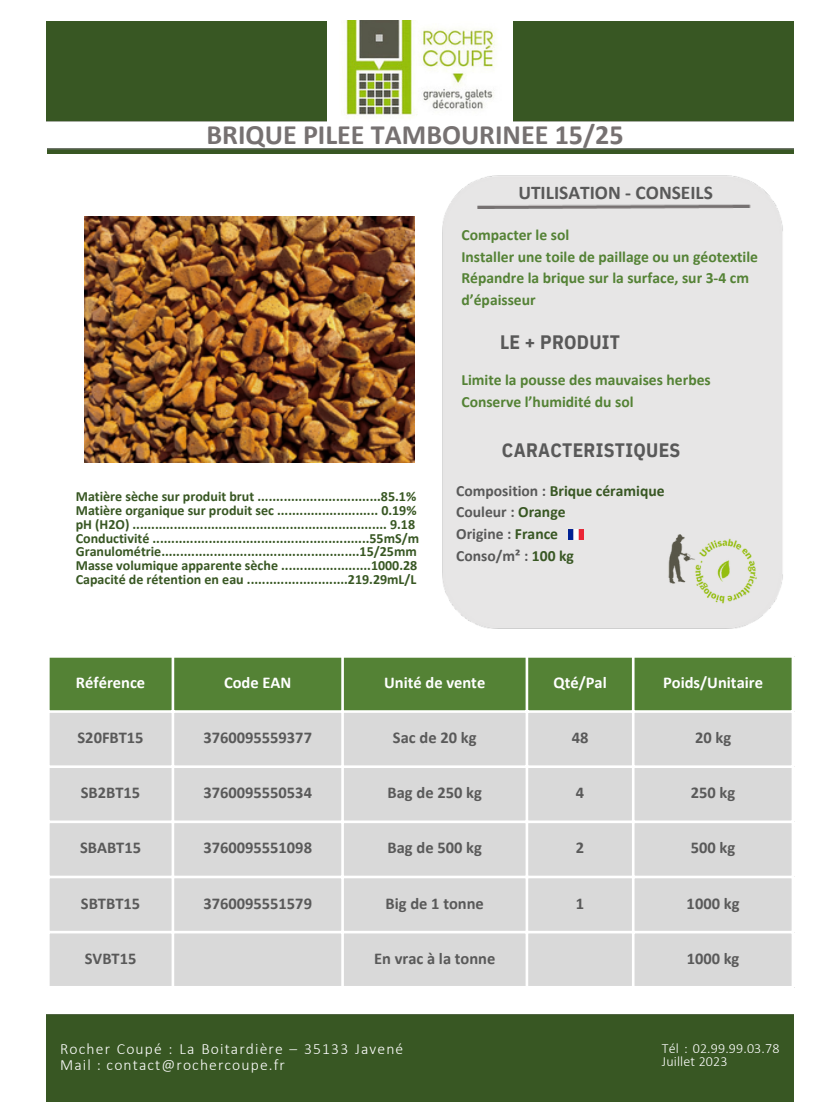
<style>
.page{position:relative;width:840px;height:1120px;background:#fff}
.page>*{position:absolute;margin:0;border:0;box-sizing:border-box;transform-origin:0 0}
.t1{font:700 28px "Calibri";color:#767171}
.t2{font:700 19.43px "IBM Plex Sans Cond";letter-spacing:.015em;color:#595959}
.t3{font:700 19.43px "Calibri";color:#595959}
.t4{font:700 16.45px "Calibri";color:#595959}
.t5{font:700 16.45px "Calibri";color:#fff}
.t6{font:700 15.58px/21.7px "Calibri";color:#548235}
.t7{font:300 15.58px/15.8px "Calibri";letter-spacing:.07em;color:#fff}
.t8{font:700 15.58px "Calibri";color:#595959}
.t9{font:700 15.58px "Calibri";color:#385723}
.t10{font:700 14px/13.8px "Calibri";color:#385723}
.t11{font:300 14px/13.8px "Calibri";letter-spacing:.01em;color:#fff}
.s1{color:#595959}
.s2{color:#385723}
</style>
<div class="page">
<div style="left:47px;top:21px;width:746px;height:100px;background:#385723"></div>
<div style="left:47px;top:1014px;width:746px;height:87px;background:#385723"></div>
<img style="left:328px;top:20px;width:184px;height:101px">
<img style="left:47px;top:149px;width:747px;height:5px">
<div style="left:442px;top:175px;width:341px;height:454px;background:#e7e6e6"></div>
<img style="left:478px;top:205px;width:272px;height:4px">
<img style="left:658px;top:524px;width:118px;height:95px">
<div style="left:50px;top:657px;width:742px;height:53px;background:#548235"></div>
<div style="left:50px;top:713px;width:742px;height:273px;background:#d9d9d9"></div>
<hr style="left:172px;top:657px;width:2px;height:329px;background:#fff">
<hr style="left:341px;top:657px;width:3px;height:329px;background:#fff">
<hr style="left:526px;top:657px;width:2px;height:329px;background:#fff">
<hr style="left:632px;top:657px;width:3px;height:329px;background:#fff">
<hr style="left:47px;top:765px;width:747px;height:3px;background:#fff">
<hr style="left:47px;top:820px;width:747px;height:3px;background:#fff">
<hr style="left:47px;top:875px;width:747px;height:3px;background:#fff">
<hr style="left:47px;top:930px;width:747px;height:3px;background:#fff">
<img style="left:84px;top:217px;width:330px;height:245px">
<img style="left:568px;top:529px;width:16px;height:11px">
<p class="t1" style="left:207px;top:123px;width:419px">BRIQUE PILEE TAMBOURINEE 15/25</p>
<p class="t3" style="left:518px;top:185px;width:196px">UTILISATION - CONSEILS</p>
<p class="t6" style="left:461px;top:225px;width:109px">Compacter le sol</p>
<p class="t6" style="left:461px;top:247px;width:298px">Installer une toile de paillage ou un géotextile</p>
<p class="t6" style="left:461px;top:269px;width:289px">Répandre la brique sur la surface, sur 3-4 cm d’épaisseur</p>
<p class="t2" style="left:500px;top:329px;width:122px">LE + PRODUIT</p>
<p class="t6" style="left:461px;top:370px;width:251px">Limite la pousse des mauvaises herbes</p>
<p class="t6" style="left:461px;top:392px;width:174px">Conserve l’humidité du sol</p>
<p class="t10" style="left:76px;top:491px;width:345px">Matière sèche sur produit brut .................................85.1% Matière organique sur produit sec ........................... 0.19% pH (H2O) .................................................................... 9.18<br>Conductivité ..........................................................55mS/m Granulométrie.....................................................15/25mm Masse volumique apparente sèche ........................1000.28<br>Capacité de rétention en eau ...........................219.29mL/L</p>
<p class="t2" style="left:502px;top:437px;width:180px">CARACTERISTIQUES</p>
<p class="t9" style="left:456px;top:484px;width:210px"><span class="s1">Composition :</span> Brique céramique</p>
<p class="t8" style="left:456px;top:506px;width:111px">Couleur : <span class="s2">Orange</span></p>
<p class="t8" style="left:456px;top:527px;width:103px">Origine : <span class="s2">France</span></p>
<p class="t8" style="left:456px;top:549px;width:119px">Conso/m² : <span class="s2">100 kg</span></p>
<p class="t5" style="left:76px;top:675px;width:71px">Référence</p>
<p class="t5" style="left:224px;top:675px;width:69px">Code EAN</p>
<p class="t5" style="left:384px;top:675px;width:103px">Unité de vente</p>
<p class="t5" style="left:553px;top:675px;width:55px">Qté/Pal</p>
<p class="t5" style="left:663px;top:675px;width:101px">Poids/Unitaire</p>
<p class="t4" style="left:78px;top:730px;width:68px">S20FBT15</p>
<p class="t4" style="left:203px;top:730px;width:110px">3760095559377</p>
<p class="t4" style="left:393px;top:730px;width:85px">Sac de 20 kg</p>
<p class="t4" style="left:572px;top:730px;width:18px">48</p>
<p class="t4" style="left:695px;top:730px;width:38px">20 kg</p>
<p class="t4" style="left:81px;top:786px;width:61px">SB2BT15</p>
<p class="t4" style="left:203px;top:786px;width:110px">3760095550534</p>
<p class="t4" style="left:388px;top:786px;width:96px">Bag de 250 kg</p>
<p class="t4" style="left:576px;top:786px;width:10px">4</p>
<p class="t4" style="left:691px;top:786px;width:46px">250 kg</p>
<p class="t4" style="left:80px;top:841px;width:63px">SBABT15</p>
<p class="t4" style="left:203px;top:841px;width:110px">3760095551098</p>
<p class="t4" style="left:388px;top:841px;width:96px">Bag de 500 kg</p>
<p class="t4" style="left:576px;top:841px;width:10px">2</p>
<p class="t4" style="left:691px;top:841px;width:46px">500 kg</p>
<p class="t4" style="left:81px;top:896px;width:61px">SBTBT15</p>
<p class="t4" style="left:203px;top:896px;width:110px">3760095551579</p>
<p class="t4" style="left:386px;top:896px;width:100px">Big de 1 tonne</p>
<p class="t4" style="left:576px;top:896px;width:10px">1</p>
<p class="t4" style="left:687px;top:896px;width:54px">1000 kg</p>
<p class="t4" style="left:85px;top:951px;width:53px">SVBT15</p>
<p class="t4" style="left:374px;top:951px;width:123px">En vrac à la tonne</p>
<p class="t4" style="left:687px;top:951px;width:54px">1000 kg</p>
<p class="t7" style="left:60px;top:1042px;width:345px">Rocher Coupé : La Boitardière – 35133 Javené<br>Mail : contact@rochercoupe.fr</p>
<p class="t11" style="left:662px;top:1042px;width:119px">Tél : 02.99.99.03.78<br>Juillet 2023</p>
</div>
